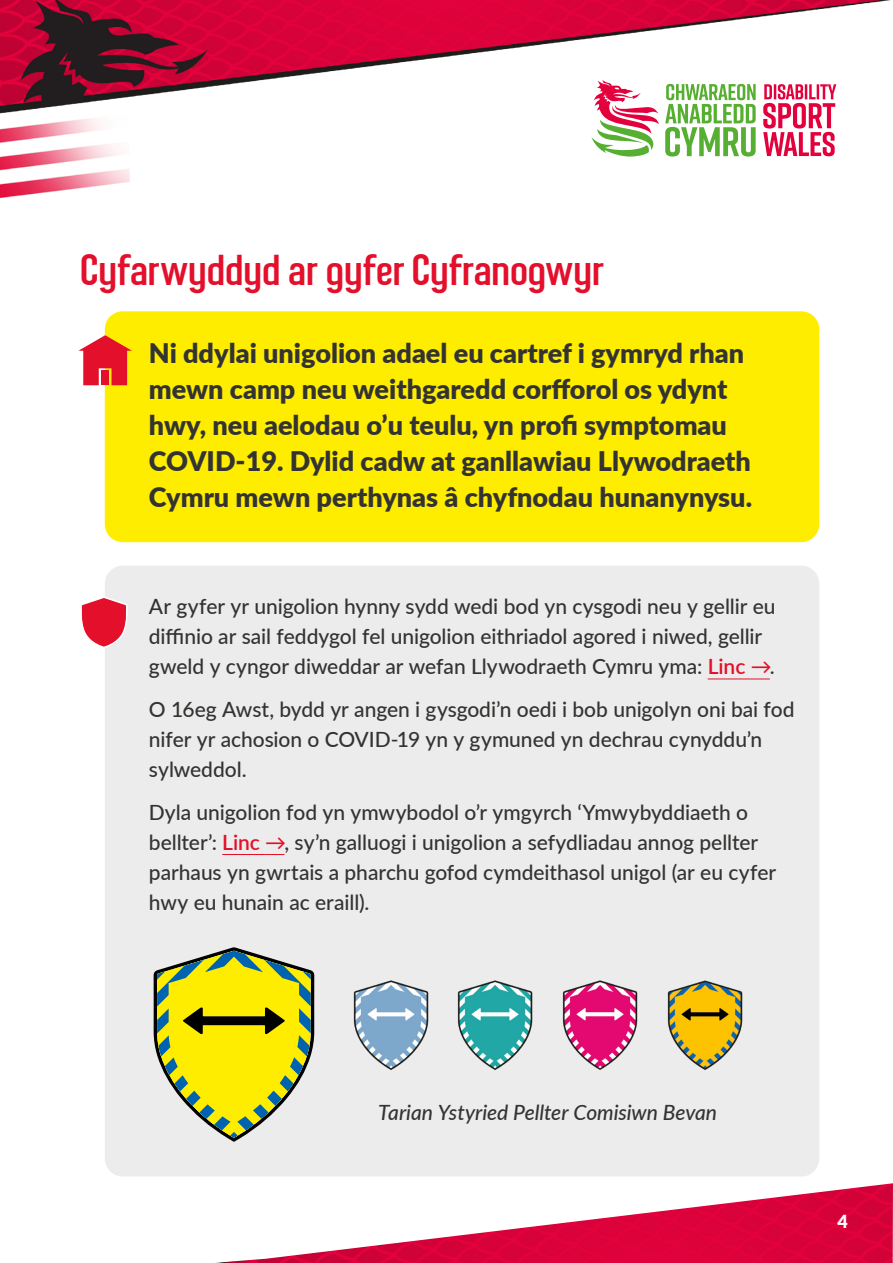
<style>
.page{position:relative;width:893px;height:1263px;background:#fff}
.page>*{position:absolute;margin:0;border:0;box-sizing:border-box;transform-origin:0 0}
.Paragraph_Style_1{font:43.95px "Infour";letter-spacing:-.005em;color:#e30f2b}
.t1{font:900 27px/36px "Lato";color:#333332}
.Paragraph_Style_1-2{font:500 21px/30px "Lato";color:#333332}
.Paragraph_Style_1-3{font:italic 500 21px "Lato";letter-spacing:-.005em;color:#333332}
.t2{font:900 18px "Lato";color:#fff}
.s1{font-weight:600;color:#e30f2b}
.s2{color:#e30f2b}
</style>
<div class="page">
<img style="left:0;top:0;width:891px;height:199px">
<svg style="left:665px;top:84px;width:91px;height:73px"></svg>
<svg style="left:763px;top:84px;width:73px;height:72px"></svg>
<svg style="left:591px;top:80px;width:68px;height:77px"></svg>
<img style="left:216px;top:1183px;width:677px;height:80px">
<div style="left:105px;top:311px;width:714px;height:231px;background:#ffed00;border-radius:18px"></div>
<svg style="left:78px;top:335px;width:54px;height:50px"></svg>
<div style="left:101px;top:371px;width:8px;height:14px;background:#e30f2b"></div>
<div style="left:105px;top:566px;width:714px;height:610px;background:#ececec;border-radius:18px"></div>
<hr style="left:708px;top:678px;width:43px;height:1px;background:#e30f2b">
<svg style="left:751px;top:678px;width:19px;height:1px"></svg>
<hr style="left:222px;top:854px;width:43px;height:1px;background:#e30f2b">
<svg style="left:265px;top:854px;width:19px;height:1px"></svg>
<svg style="left:81px;top:597px;width:46px;height:51px"></svg>
<svg style="left:154px;top:947px;width:160px;height:195px"></svg>
<img style="left:353px;top:980px;width:76px;height:90px">
<img style="left:457px;top:980px;width:76px;height:90px">
<img style="left:562px;top:980px;width:76px;height:90px">
<img style="left:667px;top:980px;width:75px;height:90px">
<p class="Paragraph_Style_1" style="left:81px;top:238px;width:525px">Cyfarwyddyd ar gyfer Cyfranogwyr</p>
<p class="t1" style="left:149px;top:334px;width:605px">Ni ddylai unigolion adael eu cartref i gymryd rhan mewn camp neu weithgaredd corfforol os ydynt hwy, neu aelodau o’u teulu, yn profi symptomau COVID-19. Dylid cadw at ganllawiau Llywodraeth Cymru mewn perthynas â chyfnodau hunanynysu.</p>
<p class="Paragraph_Style_1-2" style="left:149px;top:591px;width:628px">Ar gyfer yr unigolion hynny sydd wedi bod yn cysgodi neu y gellir eu diffinio ar sail feddygol fel unigolion eithriadol agored i niwed, gellir gweld y cyngor diweddar ar wefan Llywodraeth Cymru yma: <span class="s1">Linc</span> <span class="s2">→</span>.</p>
<p class="Paragraph_Style_1-2" style="left:149px;top:693px;width:647px">O 16eg Awst, bydd yr angen i gysgodi’n oedi i bob unigolyn oni bai fod nifer yr achosion o COVID-19 yn y gymuned yn dechrau cynyddu’n sylweddol.</p>
<p class="Paragraph_Style_1-2" style="left:149px;top:796px;width:629px">Dyla unigolion fod yn ymwybodol o’r ymgyrch ‘Ymwybyddiaeth o bellter’: <span class="s1">Linc</span> <span class="s2">→</span>, sy’n galluogi i unigolion a sefydliadau annog pellter parhaus yn gwrtais a pharchu gofod cymdeithasol unigol (ar eu cyfer hwy eu hunain ac eraill).</p>
<p class="Paragraph_Style_1-3" style="left:378px;top:1097px;width:340px">Tarian Ystyried Pellter Comisiwn Bevan</p>
<p class="t2" style="left:838px;top:1208px;width:12px">4</p>
</div>
